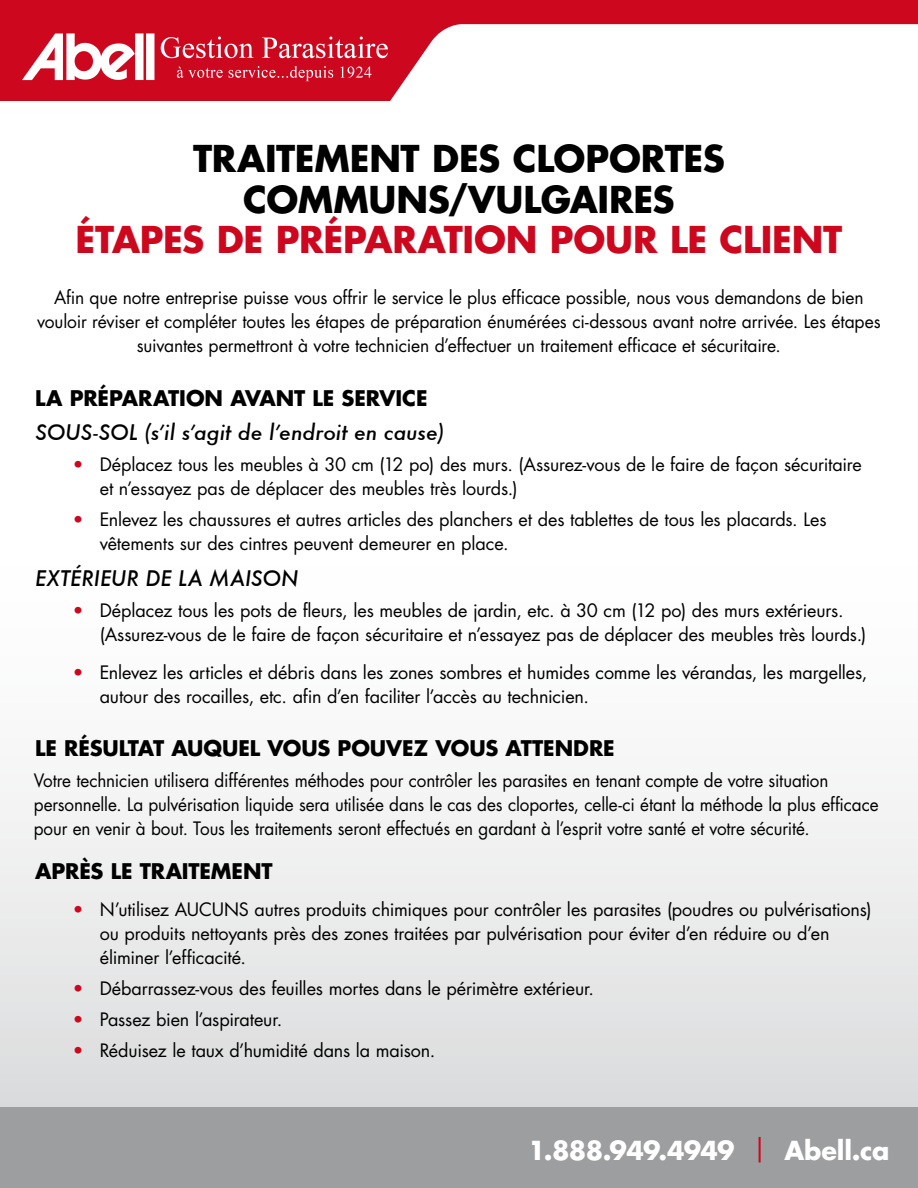
<style>
.page{position:relative;width:918px;height:1188px;background:#fff}
.page>*{position:absolute;margin:0;border:0;box-sizing:border-box;transform-origin:0 0}
.t1{font:700 36px/40.5px "Futura Std";letter-spacing:-.01em;color:#000;text-align:center}
.t2{font:700 36px "Futura Std";letter-spacing:-.01em;color:#cd071e}
.t3{font:700 25.5px "Futura Std";letter-spacing:-.025em;color:#fff}
.t4{font:700 21px "Futura Std";letter-spacing:-.005em;color:#000}
.t5{font:italic 500 21px "Futura";color:#000}
.t6{font:18px/24px "Futura Std";letter-spacing:-.005em;color:#000}
.t7{font:18px/24px "Futura Std";letter-spacing:-.005em;color:#000;scale:.95 1}
.s1{color:#cd071e}
.s2{font-weight:400;color:#cd071e}
</style>
<div class="page">
<div style="left:0;top:537px;width:918px;height:570px;background:linear-gradient(to bottom,#fff,#dddedf)"></div>
<div style="left:0;top:1107px;width:918px;height:81px;background:#9c9e9f"></div>
<div style="left:0;top:0;width:918px;height:100px;background:#cd071e"></div>
<div style="left:390px;top:24px;width:528px;height:77px;background:#fff"></div>
<img style="left:23px;top:33px;width:367px;height:68px">
<h1 class="t1" style="left:193px;top:138px;width:533px">TRAITEMENT DES CLOPORTES<br>COMMUNS/VULGAIRES</h1>
<h1 class="t2" style="left:76px;top:216px;width:768px">ÉTAPES DE PRÉPARATION POUR LE CLIENT</h1>
<p class="t6" style="left:37px;top:286px;width:845px;text-align:center">Afin que notre entreprise puisse vous offrir le service le plus efficace possible, nous vous demandons de bien vouloir réviser et compléter toutes les étapes de préparation énumérées ci-dessous avant notre arrivée. Les étapes suivantes permettront à votre technicien d’effectuer un traitement efficace et sécuritaire.</p>
<p class="t4" style="left:35px;top:385px;width:394px">LA PRÉPARATION AVANT LE SERVICE</p>
<p class="t5" style="left:35px;top:418px;width:410px">SOUS-SOL (s’il s’agit de l’endroit en cause)</p>
<p class="t6" style="left:100px;top:452px;width:764px;text-indent:-27px"><span class="s1">•</span> Déplacez tous les meubles à 30 cm (12 po) des murs. (Assurez-vous de le faire de façon sécuritaire et n’essayez pas de déplacer des meubles très lourds.)</p>
<p class="t6" style="left:100px;top:507px;width:728px;text-indent:-27px"><span class="s1">•</span> Enlevez les chaussures et autres articles des planchers et des tablettes de tous les placards. Les vêtements sur des cintres peuvent demeurer en place.</p>
<p class="t5" style="left:35px;top:564px;width:265px">EXTÉRIEUR DE LA MAISON</p>
<p class="t6" style="left:100px;top:599px;width:768px;text-indent:-27px"><span class="s1">•</span> Déplacez tous les pots de fleurs, les meubles de jardin, etc. à 30 cm (12 po) des murs extérieurs. (Assurez-vous de le faire de façon sécuritaire et n’essayez pas de déplacer des meubles très lourds.)</p>
<p class="t6" style="left:100px;top:660px;width:769px;text-indent:-27px"><span class="s1">•</span> Enlevez les articles et débris dans les zones sombres et humides comme les vérandas, les margelles, autour des rocailles, etc. afin d’en faciliter l’accès au technicien.</p>
<p class="t4" style="left:35px;top:734px;width:581px">LE RÉSULTAT AUQUEL VOUS POUVEZ VOUS ATTENDRE</p>
<p class="t7" style="left:34px;top:768px;width:891px">Votre technicien utilisera différentes méthodes pour contrôler les parasites en tenant compte de votre situation personnelle. La pulvérisation liquide sera utilisée dans le cas des cloportes, celle-ci étant la méthode la plus efficace pour en venir à bout. Tous les traitements seront effectués en gardant à l’esprit votre santé et votre sécurité.</p>
<p class="t4" style="left:35px;top:857px;width:239px">APRÈS LE TRAITEMENT</p>
<p class="t6" style="left:100px;top:898px;width:773px;text-indent:-27px"><span class="s1">•</span> N’utilisez AUCUNS autres produits chimiques pour contrôler les parasites (poudres ou pulvérisations) ou produits nettoyants près des zones traitées par pulvérisation pour éviter d’en réduire ou d’en éliminer l’efficacité.</p>
<p class="t6" style="left:73px;top:977px;width:523px"><span class="s1">•</span> Débarrassez-vous des feuilles mortes dans le périmètre extérieur.</p>
<p class="t6" style="left:73px;top:1007px;width:211px"><span class="s1">•</span> Passez bien l’aspirateur.</p>
<p class="t6" style="left:73px;top:1038px;width:364px"><span class="s1">•</span> Réduisez le taux d’humidité dans la maison.</p>
<h2 class="t3" style="left:528px;top:1133px;width:363px">1.888.949.4949 <span class="s2">|</span> Abell.ca</h2>
</div>
